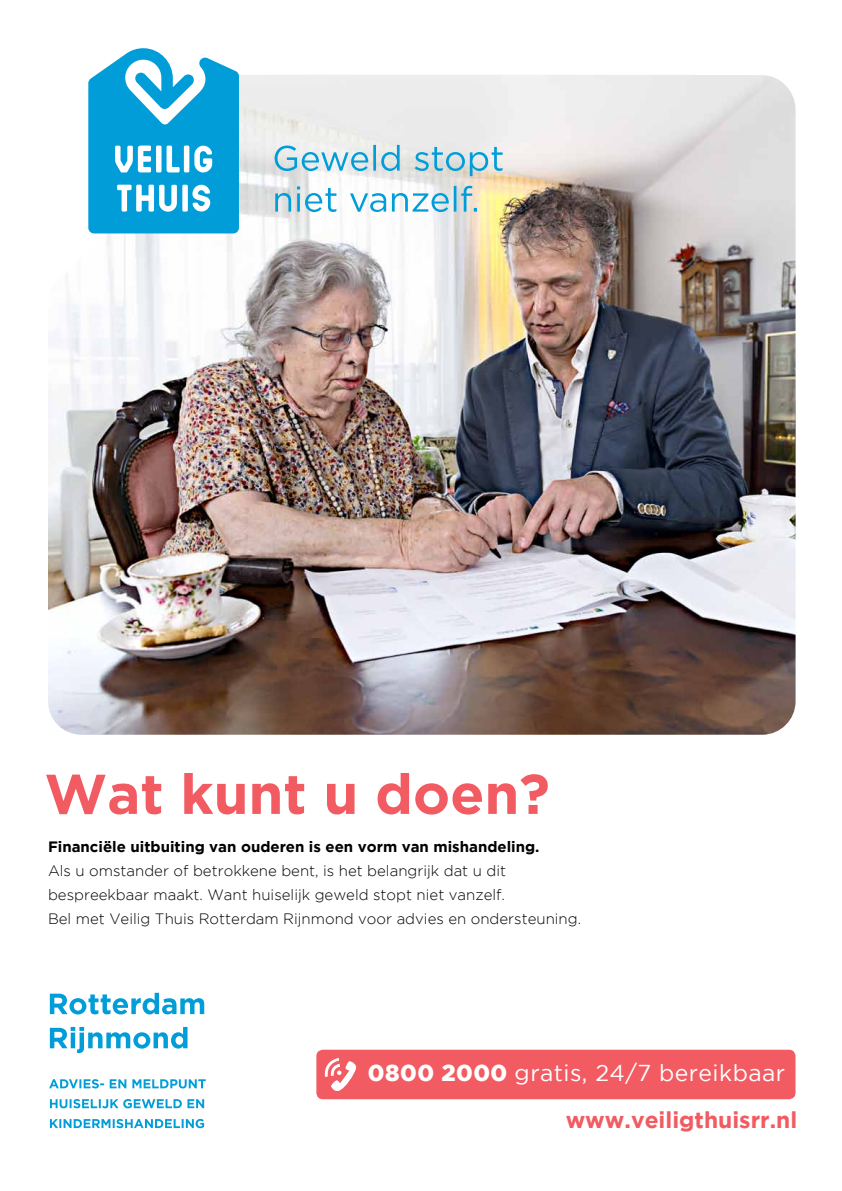
<style>
.page{position:relative;width:842px;height:1191px;background:#fff}
.page>*{position:absolute;margin:0;border:0;box-sizing:border-box;transform-origin:0 0}
.t1{font:700 56px "Gotham";color:#f15b61}
.t2{font:23px "Gotham";letter-spacing:.02em;color:#fff}
.t3{font:700 22.8px "Gotham";color:#f15b61}
.t4{font:300 15px/24px "Gotham";color:#000}
.t5{font:700 15px "Gotham";color:#000}
.s1{font-weight:900}
</style>
<div class="page">
<img style="left:48px;top:75px;width:747px;height:659px">
<svg style="left:88px;top:48px;width:151px;height:185px"></svg>
<svg style="left:275px;top:186px;width:202px;height:26px"></svg>
<svg style="left:275px;top:145px;width:228px;height:31px"></svg>
<svg style="left:50px;top:1119px;width:154px;height:9px"></svg>
<svg style="left:50px;top:1099px;width:154px;height:9px"></svg>
<svg style="left:49px;top:1079px;width:157px;height:9px"></svg>
<svg style="left:50px;top:1027px;width:138px;height:26px"></svg>
<svg style="left:50px;top:992px;width:154px;height:22px"></svg>
<div style="left:316px;top:1049px;width:479px;height:50px;background:#f15b61;border-radius:7px"></div>
<svg style="left:324px;top:1058px;width:33px;height:33px"></svg>
<h1 class="t1" style="left:44px;top:761px;width:507px">Wat kunt u doen?</h1>
<p class="t5" style="left:48px;top:838px;width:493px">Financiële uitbuiting van ouderen is een vorm van mishandeling.</p>
<p class="t4" style="left:48px;top:859px;width:535px">Als u omstander of betrokkene bent, is het belangrijk dat u dit bespreekbaar maakt. Want huiselijk geweld stopt niet vanzelf.<br>Bel met Veilig Thuis Rotterdam Rijnmond voor advies en ondersteuning.</p>
<h2 class="t2" style="left:368px;top:1060px;width:419px"><span class="s1">0800 2000</span> gratis, 24/7 bereikbaar</h2>
<h3 class="t3" style="left:566px;top:1106px;width:233px">www.veiligthuisrr.nl</h3>
</div>
